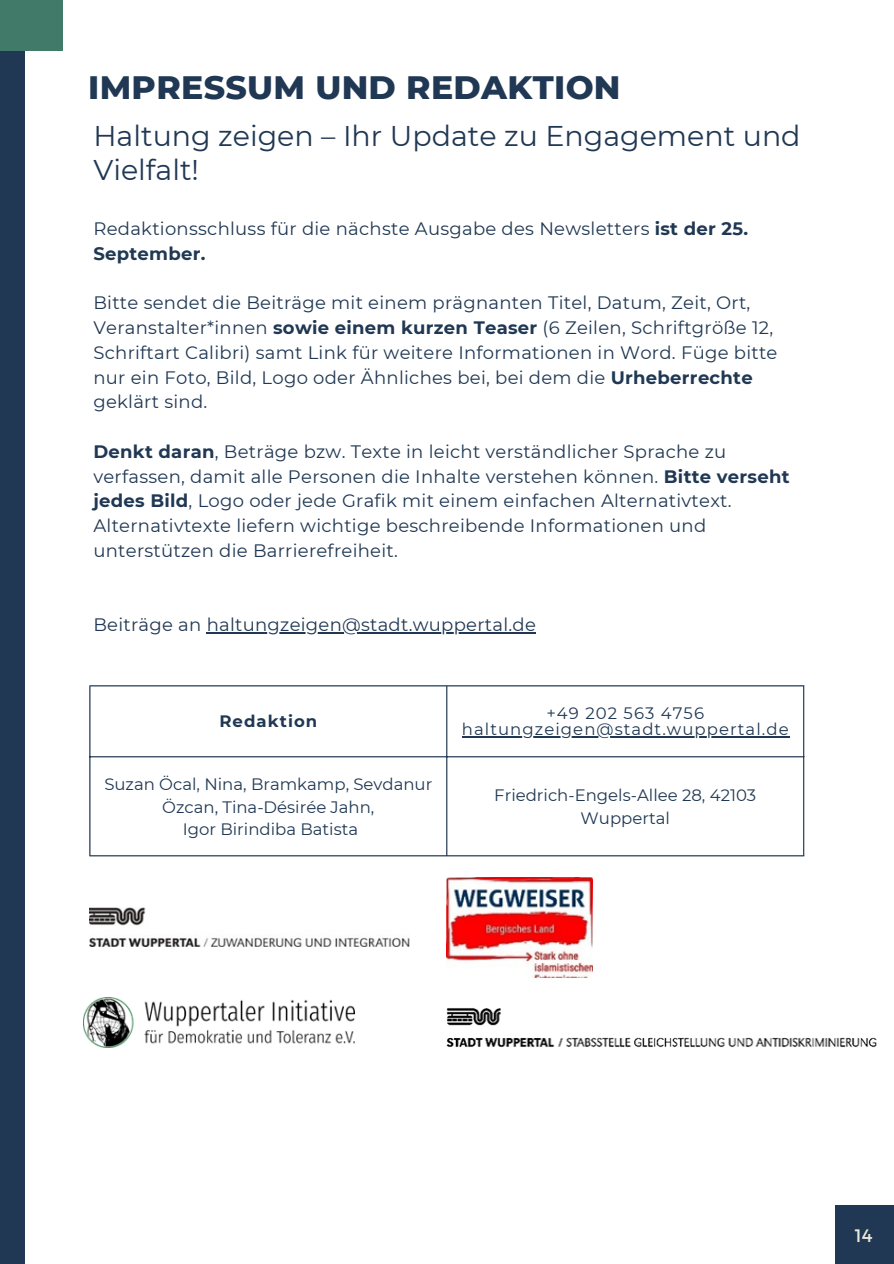
<style>
.page{position:relative;width:894px;height:1264px;background:#fff}
.page>*{position:absolute;margin:0;border:0;box-sizing:border-box;transform-origin:0 0}
.t1{font:800 33px "Montserrat";letter-spacing:.01em;color:#203853}
.t2{font:28.5px/33.8px "Montserrat";color:#203853}
.t3{font:18px/24.8px "Montserrat";letter-spacing:.015em;color:#203853}
.t4{font:18px "Montserrat";color:#eae6db}
.t5{font:16.5px/22.5px "Montserrat";color:#203853;text-align:center}
.t6{font:16.5px/15.8px "Montserrat";letter-spacing:.065em;color:#203853;text-align:center}
.t7{font:700 16.5px "Montserrat";letter-spacing:.065em;color:#203853}
.s1{font-weight:700}
</style>
<div class="page">
<div style="left:0;top:0;width:24px;height:1263px;background:#203853"></div>
<div style="left:0;top:0;width:63px;height:50px;background:#417a69"></div>
<div style="left:835px;top:1205px;width:58px;height:58px;background:#203853"></div>
<hr style="left:206px;top:632px;width:330px;height:1px;background:#203853">
<hr style="left:462px;top:736px;width:327px;height:1px;background:#203853">
<hr style="left:89px;top:686px;width:1px;height:169px;background:#203853">
<hr style="left:446px;top:686px;width:1px;height:169px;background:#203853">
<hr style="left:802px;top:686px;width:2px;height:169px;background:#203853">
<hr style="left:89px;top:685px;width:715px;height:1px;background:#203853">
<hr style="left:89px;top:756px;width:715px;height:1px;background:#203853">
<hr style="left:89px;top:855px;width:715px;height:1px;background:#203853">
<img style="left:89px;top:907px;width:320px;height:39px">
<img style="left:446px;top:877px;width:146px;height:100px">
<img style="left:83px;top:998px;width:271px;height:49px">
<img style="left:446px;top:1008px;width:431px;height:39px">
<p class="t1" style="left:88px;top:67px;width:534px">IMPRESSUM UND REDAKTION</p>
<h1 class="t2" style="left:93px;top:119px;width:708px">Haltung zeigen – Ihr Update zu Engagement und<br>Vielfalt!</h1>
<p class="t3" style="left:93px;top:216px;width:656px">Redaktionsschluss für die nächste Ausgabe des Newsletters <span class="s1">ist der 25.<br>September.</span></p>
<p class="t3" style="left:93px;top:290px;width:685px">Bitte sendet die Beiträge mit einem prägnanten Titel, Datum, Zeit, Ort, Veranstalter*innen <span class="s1">sowie einem kurzen Teaser</span> (6 Zeilen, Schriftgröße 12, Schriftart Calibri) samt Link für weitere Informationen in Word. Füge bitte nur ein Foto, Bild, Logo oder Ähnliches bei, bei dem die <span class="s1">Urheberrechte </span>geklärt sind.</p>
<p class="t3" style="left:93px;top:439px;width:697px"><span class="s1">Denkt daran</span>, Beträge bzw. Texte in leicht verständlicher Sprache zu verfassen, damit alle Personen die Inhalte verstehen können. <span class="s1">Bitte verseht jedes Bild</span>, Logo oder jede Grafik mit einem einfachen Alternativtext.<br>Alternativtexte liefern wichtige beschreibende Informationen und unterstützen die Barrierefreiheit.</p>
<p class="t3" style="left:93px;top:612px;width:444px">Beiträge an haltungzeigen@stadt.wuppertal.de</p>
<p class="t7" style="left:219px;top:711px;width:99px">Redaktion</p>
<p class="t6" style="left:462px;top:705px;width:328px">+49 202 563 4756 haltungzeigen@stadt.wuppertal.de</p>
<p class="t5" style="left:104px;top:772px;width:329px">Suzan Öcal, Nina, Bramkamp, Sevdanur<br>Özcan, Tina-Désirée Jahn,</p>
<p class="t5" style="left:183px;top:817px;width:177px">Igor Birindiba Batista</p>
<p class="t5" style="left:494px;top:784px;width:263px">Friedrich-Engels-Allee 28, 42103<br>Wuppertal</p>
<p class="t4" style="left:854px;top:1223px;width:19px">14</p>
</div>
